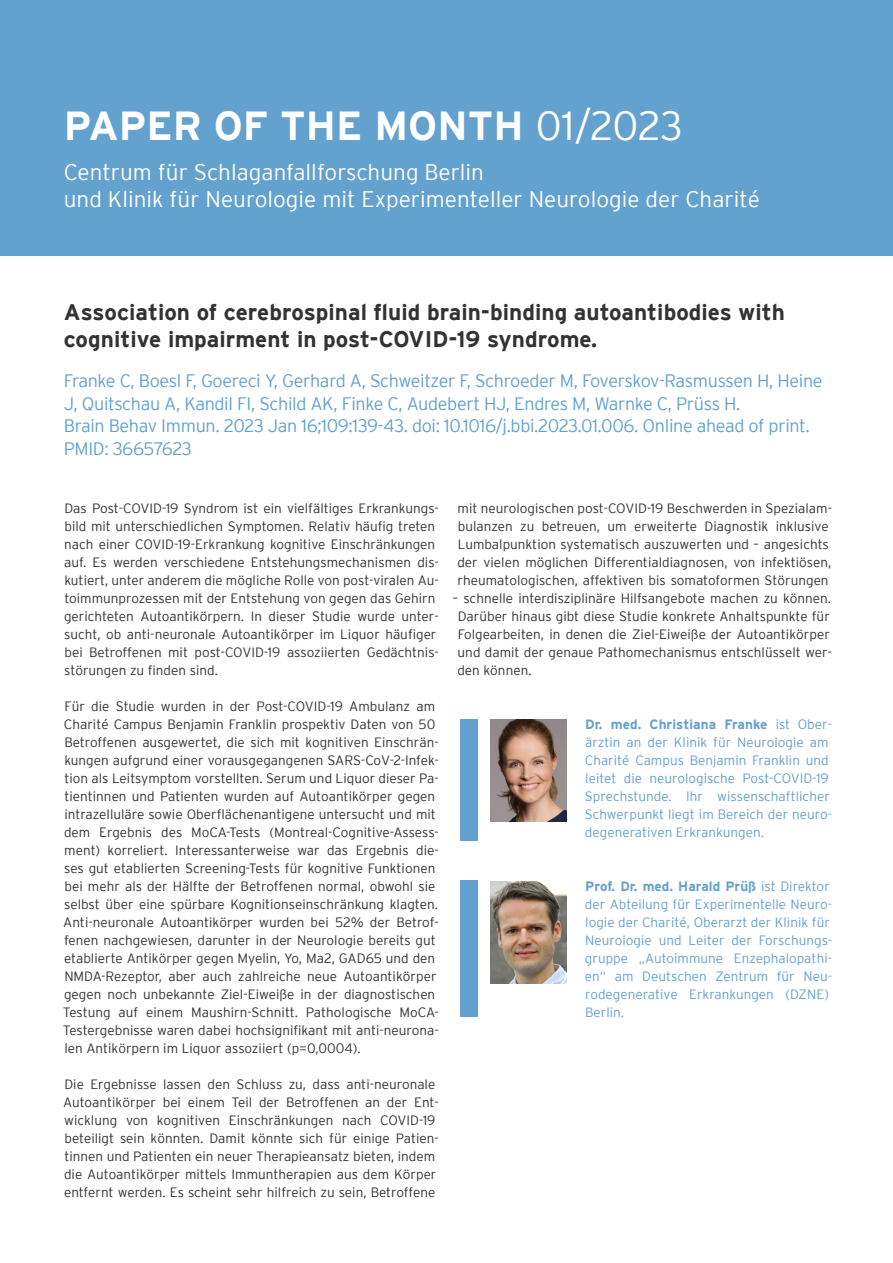
<style>
.page{position:relative;width:893px;height:1263px;background:#fff}
.page>*{position:absolute;margin:0;border:0;box-sizing:border-box;transform-origin:0 0}
.t1{font:700 40.5px "Interstate";color:#fff}
.Headline{font:700 22.5px "Interstate";color:#333233}
.t2{font:300 22.5px/27px "Interstate";color:#fff}
.Headline-2{font:300 18px/22.5px "Interstate";letter-spacing:-.02em;color:#63a1ce}
.Fließtext{font:300 13.5px/18px "Interstate";color:#333233}
.Bildunterschrift{font:300 13.5px/18px "Interstate";color:#63a1ce}
.s1{font-weight:300}
.s2{font-weight:700}
</style>
<div class="page">
<div style="left:0;top:0;width:893px;height:255px;background:#63a1ce"></div>
<img style="left:490px;top:720px;width:77px;height:102px">
<div style="left:460px;top:720px;width:18px;height:121px;background:#63a1ce"></div>
<img style="left:490px;top:881px;width:77px;height:102px">
<div style="left:460px;top:880px;width:18px;height:136px;background:#63a1ce"></div>
<p class="t1" style="left:64px;top:103px;width:620px">PAPER OF THE MONTH <span class="s1">01/2023</span></p>
<p class="t2" style="left:64px;top:158px;width:698px">Centrum für Schlaganfallforschung Berlin<br>und Klinik für Neurologie mit Experimenteller Neurologie der Charité</p>
<p class="Headline" style="left:64px;top:299px;width:723px">Association of cerebrospinal fluid brain-binding autoantibodies with</p>
<p class="Headline" style="left:64px;top:326px;width:535px">cognitive impairment in post-COVID-19 syndrome.</p>
<p class="Headline-2" style="left:64px;top:369px;width:760px">Franke C, Boesl F, Goereci Y, Gerhard A, Schweitzer F, Schroeder M, Foverskov-Rasmussen H, Heine<br>J, Quitschau A, Kandil FI, Schild AK, Finke C, Audebert HJ, Endres M, Warnke C, Prüss H.</p>
<p class="Headline-2" style="left:64px;top:414px;width:747px">Brain Behav Immun. 2023 Jan 16;109:139-43. doi: 10.1016/j.bbi.2023.01.006. Online ahead of print.</p>
<p class="Headline-2" style="left:64px;top:437px;width:130px">PMID: 36657623</p>
<p class="Fließtext" style="left:64px;top:499px;width:376px">Das Post-COVID-19 Syndrom ist ein vielfältiges Erkrankungs&shy;bild mit unterschiedlichen Symptomen. Relativ häufig treten nach einer COVID-19-Erkrankung kognitive Einschränkungen auf. Es werden verschiedene Entstehungsmechanismen dis&shy;kutiert, unter anderem die mögliche Rolle von post-viralen Au&shy;toimmunprozessen mit der Entstehung von gegen das Gehirn gerichteten Autoantikörpern. In dieser Studie wurde unter&shy;sucht, ob anti-neuronale Autoantikörper im Liquor häufiger bei Betroffenen mit post-COVID-19 assoziierten Gedächtnis&shy;störungen zu finden sind.</p>
<p class="Fließtext" style="left:63px;top:697px;width:378px">Für die Studie wurden in der Post-COVID-19 Ambulanz am Charité Campus Benjamin Franklin prospektiv Daten von 50<br>Betroffenen ausgewertet, die sich mit kognitiven Einschrän&shy;kungen aufgrund einer vorausgegangenen SARS-CoV-2-Infek&shy;tion als Leitsymptom vorstellten. Serum und Liquor dieser Pa&shy;tientinnen und Patienten wurden auf Autoantikörper gegen intrazelluläre sowie Oberflächenantigene untersucht und mit dem Ergebnis des MoCA-Tests (Montreal-Cognitive-Assess&shy;ment) korreliert. Interessanterweise war das Ergebnis die&shy;ses gut etablierten Screening-Tests für kognitive Funktionen bei mehr als der Hälfte der Betroffenen normal, obwohl sie selbst über eine spürbare Kognitionseinschränkung klagten.<br>Anti-neuronale Autoantikörper wurden bei 52% der Betrof&shy;fenen nachgewiesen, darunter in der Neurologie bereits gut etablierte Antikörper gegen Myelin, Yo, Ma2, GAD65 und den NMDA-Rezeptor, aber auch zahlreiche neue Autoantikörper gegen noch unbekannte Ziel-Eiweiße in der diagnostischen Testung auf einem Maushirn-Schnitt. Pathologische MoCA-Testergebnisse waren dabei hochsignifikant mit anti-neurona&shy;len Antikörpern im Liquor assoziiert (p=0,0004).</p>
<p class="Fließtext" style="left:63px;top:1075px;width:377px">Die Ergebnisse lassen den Schluss zu, dass anti-neuronale Autoantikörper bei einem Teil der Betroffenen an der Ent&shy;wicklung von kognitiven Einschränkungen nach COVID-19 beteiligt sein könnten. Damit könnte sich für einige Patien&shy;tinnen und Patienten ein neuer Therapieansatz bieten, indem die Autoantikörper mittels Immuntherapien aus dem Körper entfernt werden. Es scheint sehr hilfreich zu sein, Betroffene</p>
<p class="Fließtext" style="left:457px;top:499px;width:376px">mit neurologischen post-COVID-19 Beschwerden in Spezialam&shy;bulanzen zu betreuen, um erweiterte Diagnostik inklusive Lumbalpunktion systematisch auszuwerten und – angesichts der vielen möglichen Differentialdiagnosen, von infektiösen, rheumatologischen, affektiven bis somatoformen Störungen</p>
<p class="Fließtext" style="left:457px;top:589px;width:376px;text-indent:-5px">– schnelle interdisziplinäre Hilfsangebote machen zu können.<br>Darüber hinaus gibt diese Studie konkrete Anhaltspunkte für Folgearbeiten, in denen die Ziel-Eiweiße der Autoantikörper und damit der genaue Pathomechanismus entschlüsselt wer&shy;den können.</p>
<p class="Bildunterschrift" style="left:585px;top:715px;width:249px"><span class="s2">Dr. med. Christiana Franke</span> ist Ober&shy;ärztin an der Klinik für Neurologie am Charité Campus Benjamin Franklin und leitet die neurologische Post-COVID-19<br>Sprechstunde. Ihr wissenschaftlicher Schwerpunkt liegt im Bereich der neuro&shy;degenerativen Erkrankungen.</p>
<p class="Bildunterschrift" style="left:585px;top:877px;width:249px"><span class="s2">Prof. Dr. med. Harald Prüß</span> ist Direktor der Abteilung für Experimentelle Neuro&shy;logie der Charité, Oberarzt der Klinik für Neurologie und Leiter der Forschungs&shy;gruppe „Autoimmune Enzephalopathi&shy;en“ am Deutschen Zentrum für Neu&shy;rodegenerative Erkrankungen (DZNE)<br>Berlin.</p>
</div>
